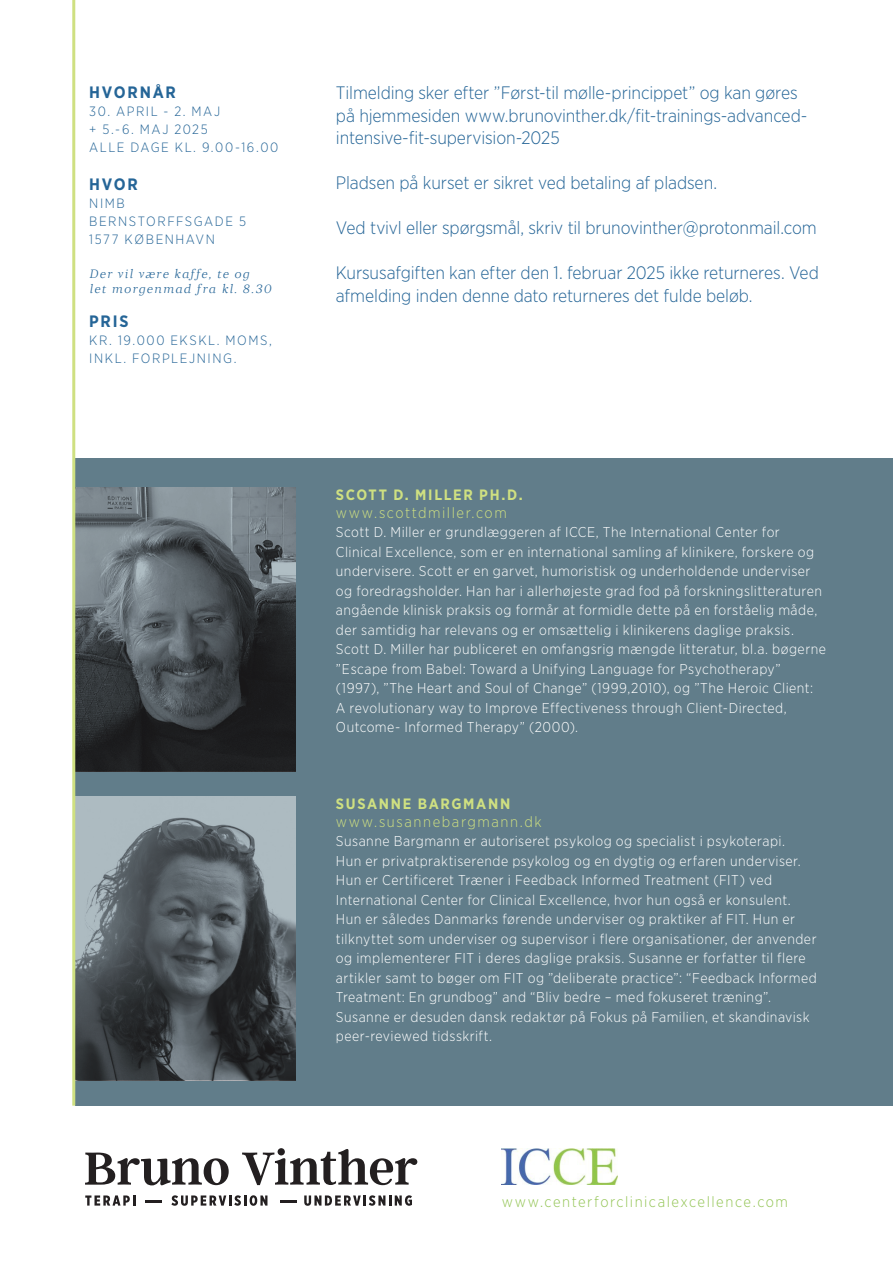
<style>
.page{position:relative;width:893px;height:1263px;background:#fff}
.page>*{position:absolute;margin:0;border:0;box-sizing:border-box;transform-origin:0 0}
.t1{font:300 18px/22.5px "Gotham Narrow";letter-spacing:-.005em;color:#256597}
.t2{font:700 16.5px "Gotham Narrow";letter-spacing:.105em;color:#256597}
.t3{font:300 15px "Gotham Narrow";letter-spacing:.105em;color:#cfe081}
.t4{font:300 15px "Gotham Narrow";letter-spacing:.1em;color:#92c453}
.t5{font:700 15px "Gotham Narrow";letter-spacing:.11em;color:#cfe081}
.t6{font:300 14.25px/19.5px "Gotham Narrow";letter-spacing:.03em;color:#fff}
.t7{font:300 13.5px/18px "Gotham Narrow";letter-spacing:.115em;color:#256597}
.t8{font:italic 300 12px "Blacker Text";letter-spacing:.105em;color:#256597}
</style>
<div class="page">
<svg style="left:85px;top:1148px;width:332px;height:37px"></svg>
<svg style="left:85px;top:1195px;width:50px;height:10px"></svg>
<svg style="left:171px;top:1195px;width:96px;height:11px"></svg>
<svg style="left:304px;top:1195px;width:108px;height:11px"></svg>
<svg style="left:146px;top:1200px;width:16px;height:2px"></svg>
<svg style="left:280px;top:1200px;width:17px;height:2px"></svg>
<img style="left:502px;top:1148px;width:116px;height:37px">
<div style="left:75px;top:459px;width:818px;height:647px;background:#617d8a"></div>
<svg style="left:75px;top:488px;width:220px;height:283px;background:#4d5357"></svg>
<svg style="left:75px;top:797px;width:220px;height:283px;background:#5f686c"></svg>
<hr style="left:72px;top:0;width:3px;height:1106px;background:#cfe081">
<p class="t2" style="left:89px;top:82px;width:88px">HVORNÅR</p>
<p class="t7" style="left:89px;top:102px;width:132px">30. APRIL - 2. MAJ</p>
<p class="t7" style="left:89px;top:120px;width:120px">+ 5.-6. MAJ 2025</p>
<p class="t7" style="left:89px;top:138px;width:191px">ALLE DAGE KL. 9.00-16.00</p>
<p class="t2" style="left:89px;top:174px;width:50px">HVOR</p>
<p class="t7" style="left:89px;top:194px;width:37px">NIMB</p>
<p class="t7" style="left:89px;top:212px;width:158px">BERNSTORFFSGADE 5</p>
<p class="t7" style="left:89px;top:230px;width:127px">1577 KØBENHAVN</p>
<p class="t8" style="left:89px;top:267px;width:161px">Der vil være kaffe, te og</p>
<p class="t8" style="left:89px;top:281px;width:183px">let morgenmad fra kl. 8.30</p>
<p class="t2" style="left:89px;top:310px;width:41px">PRIS</p>
<p class="t7" style="left:89px;top:331px;width:184px">KR. 19.000 EKSKL. MOMS,<br>INKL. FORPLEJNING.</p>
<p class="t1" style="left:336px;top:81px;width:473px">Tilmelding sker efter ”Først-til mølle-princippet” og kan gøres på hjemmesiden www.brunovinther.dk/fit-trainings-advanced&shy;intensive-fit-supervision-2025</p>
<p class="t1" style="left:336px;top:171px;width:383px">Pladsen på kurset er sikret ved betaling af pladsen.</p>
<p class="t1" style="left:336px;top:216px;width:482px">Ved tvivl eller spørgsmål, skriv til brunovinther@protonmail.com</p>
<p class="t1" style="left:336px;top:261px;width:484px">Kursusafgiften kan efter den 1. februar 2025 ikke returneres. Ved afmelding inden denne dato returneres det fulde beløb.</p>
<p class="t5" style="left:336px;top:485px;width:188px">SCOTT D. MILLER PH.D.</p>
<p class="t3" style="left:336px;top:503px;width:172px">www.scottdmiller.com</p>
<p class="t6" style="left:336px;top:522px;width:492px">Scott D. Miller er grundlæggeren af ICCE, The International Center for Clinical Excellence, som er en international samling af klinikere, forskere og undervisere. Scott er en garvet, humoristisk og underholdende underviser og foredragsholder. Han har i allerhøjeste grad fod på forskningslitteraturen angående klinisk praksis og formår at formidle dette på en forståelig måde, der samtidig har relevans og er omsættelig i klinikerens daglige praksis.<br>Scott D. Miller har publiceret en omfangsrig mængde litteratur, bl.a. bøgerne ”Escape from Babel: Toward a Unifying Language for Psychotherapy” (1997), ”The Heart and Soul of Change” (1999,2010), og ”The Heroic Client:<br>A revolutionary way to Improve Effectiveness through Client-Directed, Outcome- Informed Therapy” (2000).</p>
<p class="t5" style="left:336px;top:794px;width:176px">SUSANNE BARGMANN</p>
<p class="t3" style="left:336px;top:812px;width:207px">www.susannebargmann.dk</p>
<p class="t6" style="left:336px;top:831px;width:482px">Susanne Bargmann er autoriseret psykolog og specialist i psykoterapi.<br>Hun er privatpraktiserende psykolog og en dygtig og erfaren underviser.<br>Hun er Certificeret Træner i Feedback Informed Treatment (FIT) ved International Center for Clinical Excellence, hvor hun også er konsulent.<br>Hun er således Danmarks førende underviser og praktiker af FIT. Hun er tilknyttet som underviser og supervisor i flere organisationer, der anvender og implementerer FIT i deres daglige praksis. Susanne er forfatter til flere artikler samt to bøger om FIT og ”deliberate practice”: “Feedback Informed Treatment: En grundbog” and “Bliv bedre – med fokuseret træning”.<br>Susanne er desuden dansk redaktør på Fokus på Familien, et skandinavisk peer-reviewed tidsskrift.</p>
<p class="t4" style="left:502px;top:1192px;width:288px">www.centerforclinicalexcellence.com</p>
</div>
